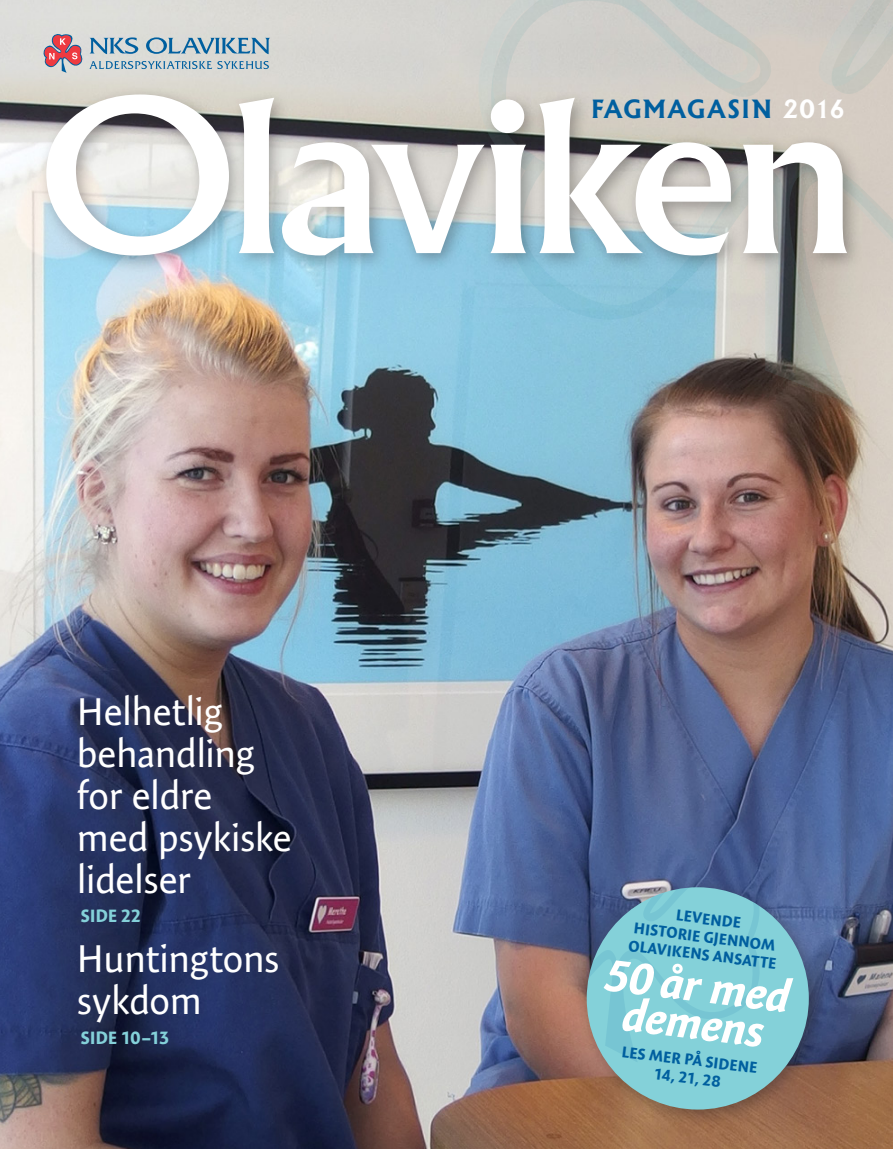
<style>
.page{position:relative;width:893px;height:1149px;background:#fff}
.page>*{position:absolute;margin:0;border:0;box-sizing:border-box;transform-origin:0 0}
.t1{font:500 204px "Albertus";letter-spacing:-.04em;color:#fff;scale:1.15 1}
.t2{font:italic 700 45px/37.5px "Expo Sans Pro";color:#fff;text-align:center}
.t3{font:39px/42px "Expo Sans Pro";letter-spacing:-.025em;color:#fff}
.t4{font:700 24px "Albertus";letter-spacing:.055em;color:#005f9f}
.t5{font:700 18px "Expo Sans Pro";letter-spacing:-.015em;color:#84d1d9}
.t6{font:700 15.75px/18px "Expo Sans Pro";color:#005f9f;text-align:center}
.s1{color:#fff}
</style>
<div class="page">
<img style="left:0;top:0;width:893px;height:1148px">
<svg style="left:459px;top:0;width:434px;height:400px;background:#adbec1"></svg>
<svg style="left:44px;top:34px;width:226px;height:39px;background:#b2b8c1"></svg>
<div style="left:37px;top:85px;width:827px;height:188px;background:#231f20;opacity:.35"></div>
<div style="left:577px;top:876px;width:250px;height:251px;background:#231f20;opacity:.35"></div>
<div style="left:587px;top:887px;width:222px;height:222px;background:#84d1d9;border-radius:50%"></div>
<svg style="left:587px;top:887px;width:182px;height:175px"></svg>
<h1 class="t1" style="left:36px;top:51px;width:716px">Olaviken</h1>
<p class="t4" style="left:591px;top:94px;width:255px">FAGMAGASIN <span class="s1">2016</span></p>
<p class="t3" style="left:77px;top:690px;width:217px">Helhetlig behandling for eldre med psykiske lidelser</p>
<p class="t5" style="left:81px;top:904px;width:62px">SIDE 22</p>
<p class="t3" style="left:77px;top:936px;width:205px">Huntingtons sykdom</p>
<p class="t5" style="left:81px;top:1026px;width:90px">SIDE 10–13</p>
<p class="t6" style="left:634px;top:900px;width:151px;rotate:7deg">LEVENDE<br>HISTORIE GJENNOM<br>OLAVIKENS ANSATTE</p>
<p class="t2" style="left:609px;top:955px;width:187px;rotate:7deg">50 år med demens</p>
<p class="t6" style="left:623px;top:1041px;width:138px;rotate:7deg">LES MER PÅ SIDENE<br>14, 21, 28</p>
</div>
